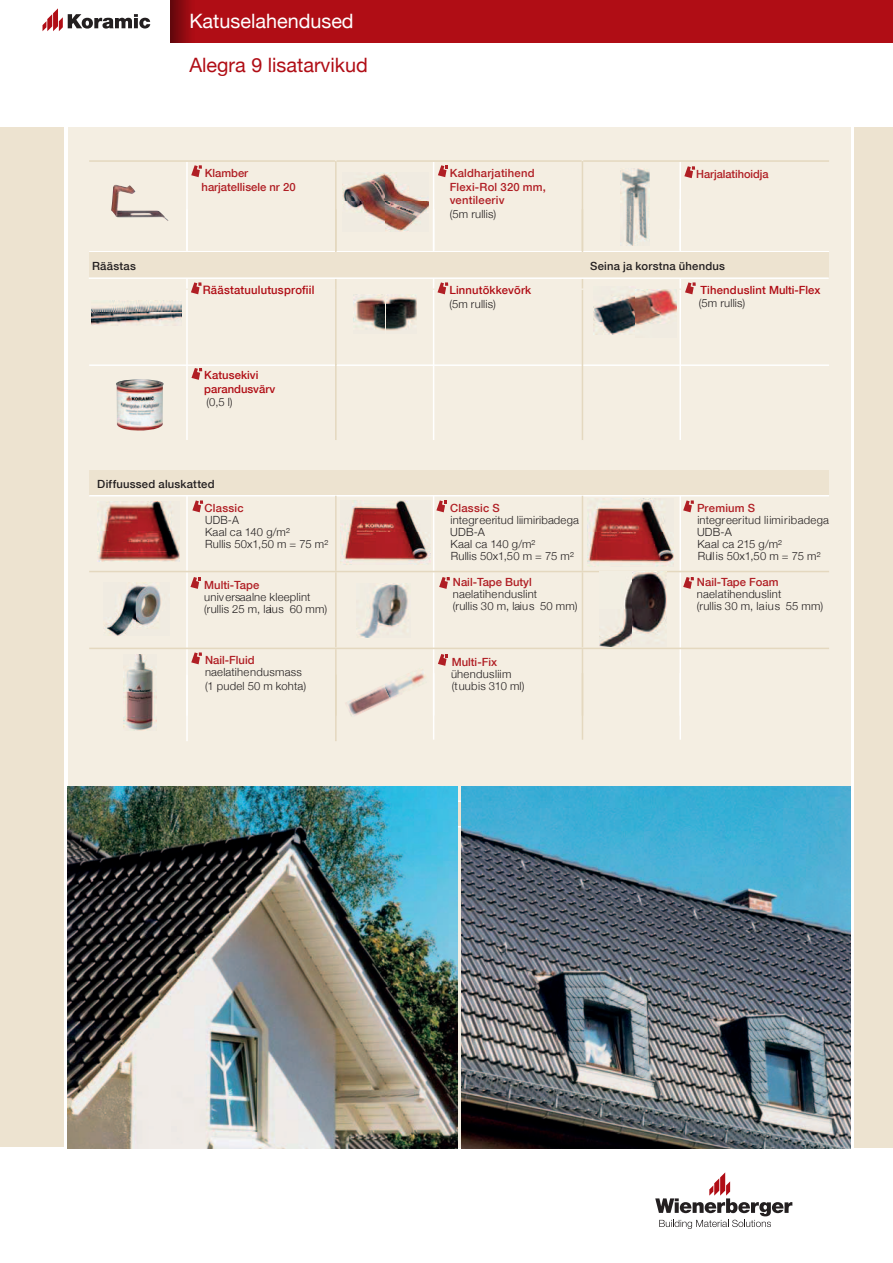
<style>
.page{position:relative;width:893px;height:1263px;background:#fff}
.page>*{position:absolute;margin:0;border:0;box-sizing:border-box;transform-origin:0 0}
.t1{font:19.8px "Helvetica Neue";color:#b00d15}
.t2{font:19.8px "Helvetica Neue";color:#fff}
.t3{font:500 11.55px "Helvetica Neue";letter-spacing:.02em;color:#b00d15}
.t4{font:300 11.25px/12px "Helvetica Neue";letter-spacing:.015em;color:#231f20}
.t5{font:500 11.25px/13.5px "Helvetica Neue";color:#b01e24}
.t6{font:500 11.25px/13.5px "Helvetica Neue";letter-spacing:.02em;color:#b01e24}
.t7{font:500 11.25px/13.5px "Helvetica Neue";letter-spacing:.005em;color:#b00d15}
.t8{font:500 11.25px "Helvetica Neue";letter-spacing:.02em;color:#231f20}
</style>
<div class="page">
<div style="left:855px;top:128px;width:38px;height:1020px;background:#ede3d0"></div>
<div style="left:68px;top:128px;width:782px;height:1020px;background:#f4eee2"></div>
<div style="left:0;top:128px;width:64px;height:1019px;background:#ede3d0"></div>
<hr style="left:186px;top:496px;width:2px;height:75px;background:#fff">
<hr style="left:433px;top:496px;width:1px;height:75px;background:#fff">
<hr style="left:679px;top:496px;width:2px;height:75px;background:#fff">
<hr style="left:186px;top:675px;width:2px;height:66px;background:#fff">
<hr style="left:186px;top:649px;width:2px;height:67px;background:#fff">
<hr style="left:433px;top:673px;width:1px;height:67px;background:#fff">
<hr style="left:679px;top:673px;width:2px;height:67px;background:#fff">
<hr style="left:335px;top:675px;width:2px;height:66px;background:#e4d8bf">
<hr style="left:582px;top:673px;width:1px;height:67px;background:#e4d8bf">
<hr style="left:433px;top:649px;width:1px;height:67px;background:#fff">
<hr style="left:679px;top:649px;width:2px;height:67px;background:#fff">
<div style="left:582px;top:470px;width:247px;height:26px;background:#ede3d0"></div>
<div style="left:336px;top:470px;width:246px;height:26px;background:#ede3d0"></div>
<div style="left:89px;top:470px;width:247px;height:26px;background:#ede3d0"></div>
<hr style="left:89px;top:364px;width:740px;height:2px;background:#fff">
<hr style="left:89px;top:495px;width:740px;height:1px;background:#fff">
<hr style="left:89px;top:648px;width:740px;height:1px;background:#e4d8bf">
<hr style="left:89px;top:800px;width:740px;height:2px;background:#fff">
<hr style="left:89px;top:826px;width:740px;height:1px;background:#fff">
<hr style="left:582px;top:496px;width:1px;height:75px;background:#e4d8bf">
<hr style="left:335px;top:649px;width:2px;height:67px;background:#e4d8bf">
<hr style="left:582px;top:649px;width:1px;height:67px;background:#e4d8bf">
<hr style="left:335px;top:496px;width:2px;height:75px;background:#e4d8bf">
<img style="left:116px;top:379px;width:48px;height:52px">
<svg style="left:191px;top:368px;width:11px;height:12px"></svg>
<img style="left:594px;top:293px;width:41px;height:41px">
<img style="left:635px;top:289px;width:42px;height:37px">
<img style="left:98px;top:502px;width:81px;height:59px">
<img style="left:341px;top:500px;width:89px;height:64px">
<img style="left:124px;top:655px;width:32px;height:75px">
<svg style="left:191px;top:652px;width:11px;height:12px"></svg>
<hr style="left:186px;top:572px;width:2px;height:75px;background:#fff">
<hr style="left:433px;top:572px;width:1px;height:75px;background:#fff">
<hr style="left:679px;top:572px;width:2px;height:75px;background:#fff">
<hr style="left:89px;top:571px;width:740px;height:1px;background:#e4d8bf">
<hr style="left:582px;top:572px;width:1px;height:75px;background:#e4d8bf">
<hr style="left:335px;top:572px;width:2px;height:75px;background:#e4d8bf">
<img style="left:105px;top:582px;width:57px;height:53px">
<svg style="left:190px;top:577px;width:11px;height:12px"></svg>
<img style="left:359px;top:583px;width:49px;height:54px">
<svg style="left:439px;top:577px;width:11px;height:12px"></svg>
<img style="left:599px;top:572px;width:67px;height:75px">
<svg style="left:683px;top:577px;width:11px;height:12px"></svg>
<img style="left:345px;top:685px;width:44px;height:31px">
<img style="left:383px;top:673px;width:43px;height:27px">
<svg style="left:438px;top:654px;width:10px;height:12px"></svg>
<img style="left:588px;top:499px;width:85px;height:67px">
<svg style="left:683px;top:500px;width:11px;height:12px"></svg>
<svg style="left:436px;top:500px;width:11px;height:12px"></svg>
<svg style="left:192px;top:500px;width:11px;height:12px"></svg>
<hr style="left:186px;top:162px;width:2px;height:88px;background:#fff">
<hr style="left:433px;top:162px;width:1px;height:88px;background:#fff">
<hr style="left:679px;top:162px;width:2px;height:88px;background:#fff">
<hr style="left:89px;top:160px;width:246px;height:2px;background:#e4d8bf">
<hr style="left:337px;top:160px;width:245px;height:2px;background:#e4d8bf">
<hr style="left:583px;top:160px;width:246px;height:2px;background:#e4d8bf">
<hr style="left:335px;top:161px;width:2px;height:90px;background:#e4d8bf">
<hr style="left:582px;top:161px;width:1px;height:90px;background:#e4d8bf">
<hr style="left:89px;top:251px;width:740px;height:1px;background:#fff">
<img style="left:111px;top:185px;width:57px;height:36px">
<svg style="left:191px;top:165px;width:11px;height:12px"></svg>
<img style="left:342px;top:172px;width:87px;height:29px">
<img style="left:346px;top:201px;width:83px;height:31px">
<svg style="left:438px;top:165px;width:10px;height:12px"></svg>
<svg style="left:684px;top:166px;width:11px;height:12px"></svg>
<img style="left:620px;top:168px;width:29px;height:78px">
<hr style="left:186px;top:209px;width:2px;height:79px;background:#fff">
<hr style="left:433px;top:209px;width:1px;height:79px;background:#fff">
<hr style="left:679px;top:209px;width:2px;height:79px;background:#fff">
<hr style="left:186px;top:290px;width:2px;height:75px;background:#fff">
<hr style="left:679px;top:290px;width:2px;height:75px;background:#fff">
<hr style="left:433px;top:290px;width:1px;height:75px;background:#fff">
<hr style="left:582px;top:209px;width:1px;height:79px;background:#e4d8bf">
<hr style="left:582px;top:290px;width:1px;height:75px;background:#e4d8bf">
<hr style="left:335px;top:289px;width:2px;height:76px;background:#e4d8bf">
<hr style="left:335px;top:209px;width:2px;height:80px;background:#e4d8bf">
<div style="left:582px;top:253px;width:247px;height:25px;background:#ede3d0"></div>
<div style="left:335px;top:253px;width:247px;height:25px;background:#ede3d0"></div>
<div style="left:89px;top:253px;width:246px;height:25px;background:#ede3d0"></div>
<hr style="left:89px;top:277px;width:740px;height:2px;background:#fff">
<img style="left:92px;top:301px;width:89px;height:24px">
<svg style="left:191px;top:282px;width:11px;height:12px"></svg>
<img style="left:353px;top:295px;width:31px;height:36px">
<img style="left:386px;top:295px;width:31px;height:36px">
<svg style="left:437px;top:282px;width:11px;height:12px"></svg>
<svg style="left:685px;top:282px;width:11px;height:12px"></svg>
<hr style="left:186px;top:365px;width:2px;height:75px;background:#fff">
<hr style="left:679px;top:365px;width:2px;height:75px;background:#fff">
<hr style="left:433px;top:365px;width:1px;height:75px;background:#fff">
<hr style="left:582px;top:365px;width:1px;height:75px;background:#e4d8bf">
<hr style="left:335px;top:364px;width:2px;height:76px;background:#e4d8bf">
<img style="left:68px;top:787px;width:389px;height:361px">
<img style="left:461px;top:787px;width:389px;height:361px">
<div style="left:171px;top:0;width:722px;height:43px;background:#b00d15"></div>
<svg style="left:171px;top:0;width:20px;height:43px"></svg>
<svg style="left:43px;top:8px;width:107px;height:23px"></svg>
<svg style="left:655px;top:1172px;width:137px;height:57px"></svg>
<h1 class="t2" style="left:189px;top:4px;width:166px">Katuselahendused</h1>
<h1 class="t1" style="left:189px;top:48px;width:180px">Alegra 9 lisatarvikud</h1>
<p class="t8" style="left:92px;top:257px;width:45px">Räästas</p>
<p class="t5" style="left:202px;top:166px;width:96px">Klamber harjatellisele nr 20</p>
<p class="t6" style="left:450px;top:166px;width:98px">Kaldharjatihend<br>Flexi-Rol 320 mm, ventileeriv</p>
<p class="t4" style="left:450px;top:207px;width:48px">(5m rullis)</p>
<p class="t3" style="left:203px;top:281px;width:113px">Räästatuulutusprofiil</p>
<p class="t7" style="left:449px;top:283px;width:83px">Linnutõkkevõrk</p>
<p class="t4" style="left:449px;top:297px;width:48px">(5m rullis)</p>
<p class="t7" style="left:204px;top:368px;width:72px">Katusekivi parandusvärv</p>
<p class="t4" style="left:206px;top:395px;width:28px">(0,5 l)</p>
<p class="t5" style="left:696px;top:167px;width:74px">Harjalatihoidja</p>
<p class="t8" style="left:590px;top:257px;width:136px">Seina ja korstna ühendus</p>
<p class="t7" style="left:700px;top:282px;width:122px">Tihenduslint Multi-Flex</p>
<p class="t4" style="left:699px;top:296px;width:48px">(5m rullis)</p>
<p class="t8" style="left:97px;top:475px;width:119px">Diffuussed aluskatted</p>
<p class="t6" style="left:205px;top:501px;width:41px">Classic</p>
<p class="t4" style="left:205px;top:514px;width:125px">UDB-A<br>Kaal ca 140 g/m²<br>Rullis 50x1,50 m = 75 m²</p>
<p class="t6" style="left:450px;top:501px;width:51px">Classic S</p>
<p class="t4" style="left:450px;top:514px;width:130px">integreeritud liimiribadega<br>UDB-A<br>Kaal ca 140 g/m²<br>Rullis 50x1,50 m = 75 m²</p>
<p class="t6" style="left:697px;top:501px;width:60px">Premium S</p>
<p class="t4" style="left:697px;top:514px;width:133px">integreeritud liimiribadega<br>UDB-A<br>Kaal ca 215 g/m²<br>Rullis 50x1,50 m = 75 m²</p>
<p class="t5" style="left:204px;top:578px;width:56px">Multi-Tape</p>
<p class="t4" style="left:204px;top:590px;width:124px">universaalne kleeplint (rullis 25 m, laius 60 mm)</p>
<p class="t5" style="left:453px;top:575px;width:80px">Nail-Tape Butyl</p>
<p class="t4" style="left:453px;top:587px;width:126px">naelatihenduslint<br>(rullis 30 m, laius 50 mm)</p>
<p class="t5" style="left:697px;top:575px;width:83px">Nail-Tape Foam</p>
<p class="t4" style="left:697px;top:587px;width:128px">naelatihenduslint<br>(rullis 30 m, laius 55 mm)</p>
<p class="t5" style="left:205px;top:653px;width:51px">Nail-Fluid</p>
<p class="t4" style="left:205px;top:665px;width:103px;line-height:13.5px">naelatihendusmass (1 pudel 50 m kohta)</p>
<p class="t5" style="left:452px;top:655px;width:47px">Multi-Fix</p>
<p class="t4" style="left:451px;top:667px;width:75px">ühendusliim (tuubis 310 ml)</p>
</div>
